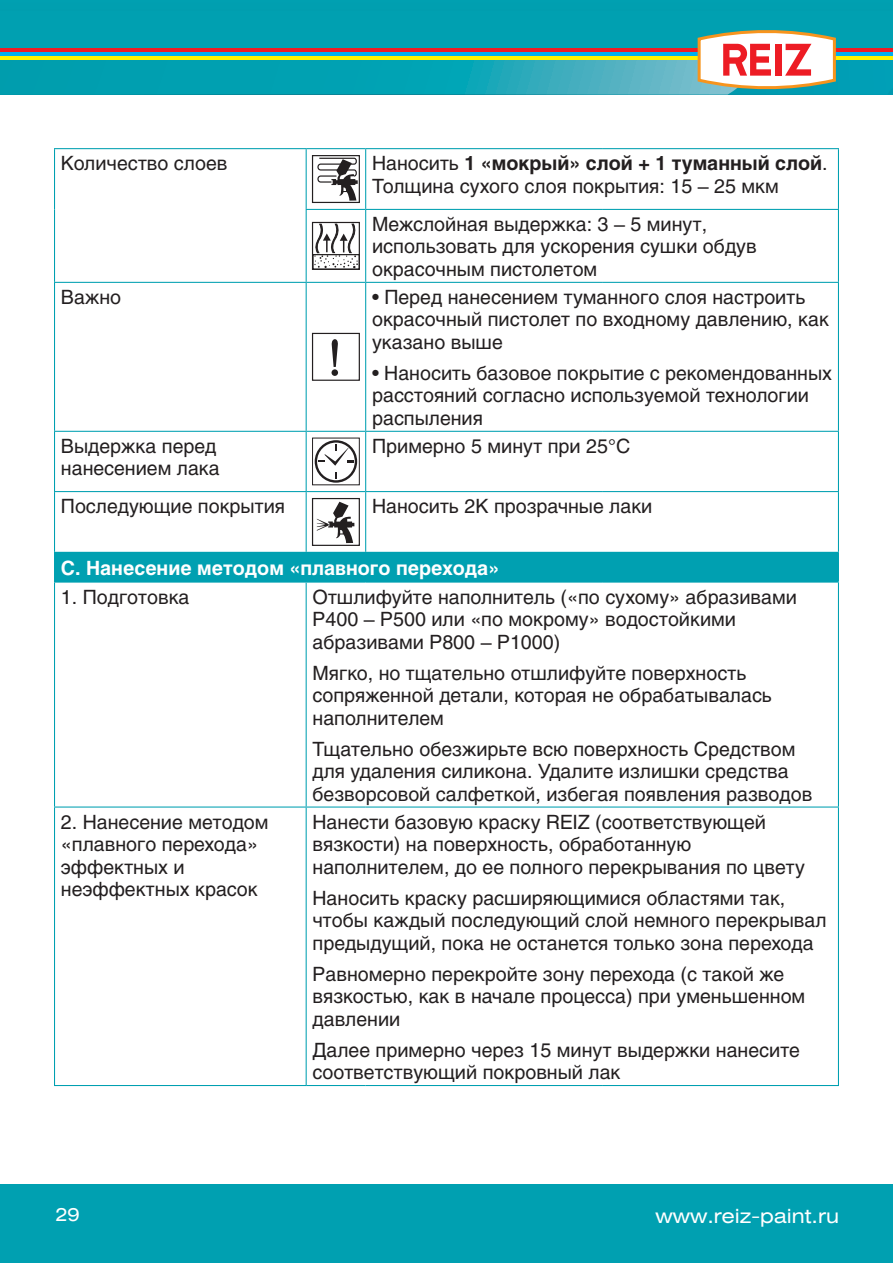
<style>
.page{position:relative;width:893px;height:1263px;background:#fff}
.page>*{position:absolute;margin:0;border:0;box-sizing:border-box;transform-origin:0 0}
.t1{font:19.5px/22.5px "Helios";color:#231f20}
.t2{font:700 19.5px "Helios";color:#fff}
.t3{font:19.5px "Helios Ext";color:#fff}
.t4{font:18px "Helios Ext";color:#fff}
.s1{font-weight:700}
</style>
<div class="page">
<div style="left:0;top:1184px;width:893px;height:79px;background:#00a0b1"></div>
<div style="left:0;top:0;width:893px;height:78px;background:#00a0b1"></div>
<svg style="left:0;top:30px;width:893px;height:65px"></svg>
<div style="left:55px;top:552px;width:783px;height:30px;background:#00a0b1"></div>
<hr style="left:54px;top:148px;width:252px;height:1px;background:#00a0b1">
<hr style="left:54px;top:149px;width:1px;height:60px;background:#00a0b1">
<hr style="left:306px;top:148px;width:60px;height:1px;background:#00a0b1">
<hr style="left:306px;top:149px;width:1px;height:60px;background:#00a0b1">
<hr style="left:366px;top:148px;width:236px;height:1px;background:#00a0b1">
<hr style="left:365px;top:149px;width:1px;height:60px;background:#00a0b1">
<hr style="left:602px;top:148px;width:237px;height:1px;background:#00a0b1">
<hr style="left:838px;top:149px;width:1px;height:60px;background:#00a0b1">
<hr style="left:54px;top:209px;width:1px;height:73px;background:#00a0b1">
<hr style="left:306px;top:209px;width:60px;height:1px;background:#00a0b1">
<hr style="left:306px;top:210px;width:1px;height:72px;background:#00a0b1">
<hr style="left:366px;top:209px;width:236px;height:1px;background:#00a0b1">
<hr style="left:365px;top:210px;width:1px;height:72px;background:#00a0b1">
<hr style="left:602px;top:209px;width:237px;height:1px;background:#00a0b1">
<hr style="left:838px;top:210px;width:1px;height:72px;background:#00a0b1">
<hr style="left:54px;top:282px;width:252px;height:1px;background:#00a0b1">
<hr style="left:54px;top:283px;width:1px;height:148px;background:#00a0b1">
<hr style="left:306px;top:282px;width:60px;height:1px;background:#00a0b1">
<hr style="left:306px;top:283px;width:1px;height:148px;background:#00a0b1">
<hr style="left:366px;top:282px;width:236px;height:1px;background:#00a0b1">
<hr style="left:365px;top:283px;width:1px;height:148px;background:#00a0b1">
<hr style="left:602px;top:282px;width:237px;height:1px;background:#00a0b1">
<hr style="left:838px;top:283px;width:1px;height:148px;background:#00a0b1">
<hr style="left:54px;top:431px;width:252px;height:1px;background:#00a0b1">
<hr style="left:54px;top:432px;width:1px;height:59px;background:#00a0b1">
<hr style="left:306px;top:431px;width:60px;height:1px;background:#00a0b1">
<hr style="left:306px;top:432px;width:1px;height:59px;background:#00a0b1">
<hr style="left:366px;top:431px;width:236px;height:1px;background:#00a0b1">
<hr style="left:365px;top:432px;width:1px;height:59px;background:#00a0b1">
<hr style="left:602px;top:431px;width:237px;height:1px;background:#00a0b1">
<hr style="left:838px;top:432px;width:1px;height:59px;background:#00a0b1">
<hr style="left:54px;top:491px;width:252px;height:1px;background:#00a0b1">
<hr style="left:54px;top:492px;width:1px;height:60px;background:#00a0b1">
<hr style="left:306px;top:491px;width:60px;height:1px;background:#00a0b1">
<hr style="left:306px;top:492px;width:1px;height:60px;background:#00a0b1">
<hr style="left:366px;top:491px;width:236px;height:1px;background:#00a0b1">
<hr style="left:365px;top:492px;width:1px;height:60px;background:#00a0b1">
<hr style="left:602px;top:491px;width:237px;height:1px;background:#00a0b1">
<hr style="left:838px;top:492px;width:1px;height:60px;background:#00a0b1">
<hr style="left:54px;top:552px;width:252px;height:1px;background:#00a0b1">
<svg style="left:54px;top:553px;width:1px;height:28px"></svg>
<hr style="left:602px;top:552px;width:237px;height:1px;background:#00a0b1">
<svg style="left:838px;top:553px;width:1px;height:28px"></svg>
<hr style="left:54px;top:581px;width:252px;height:2px;background:#00a0b1">
<hr style="left:54px;top:583px;width:1px;height:223px;background:#00a0b1">
<hr style="left:306px;top:581px;width:60px;height:2px;background:#00a0b1">
<hr style="left:306px;top:583px;width:1px;height:223px;background:#00a0b1">
<hr style="left:366px;top:581px;width:236px;height:2px;background:#00a0b1">
<hr style="left:602px;top:581px;width:237px;height:2px;background:#00a0b1">
<hr style="left:838px;top:583px;width:1px;height:223px;background:#00a0b1">
<hr style="left:54px;top:806px;width:252px;height:1px;background:#00a0b1">
<hr style="left:54px;top:807px;width:1px;height:278px;background:#00a0b1">
<hr style="left:306px;top:806px;width:60px;height:1px;background:#00a0b1">
<hr style="left:306px;top:807px;width:1px;height:278px;background:#00a0b1">
<hr style="left:366px;top:806px;width:236px;height:1px;background:#00a0b1">
<hr style="left:602px;top:806px;width:237px;height:1px;background:#00a0b1">
<hr style="left:838px;top:807px;width:1px;height:278px;background:#00a0b1">
<hr style="left:54px;top:1085px;width:252px;height:1px;background:#00a0b1">
<hr style="left:306px;top:1085px;width:60px;height:1px;background:#00a0b1">
<hr style="left:366px;top:1085px;width:236px;height:1px;background:#00a0b1">
<hr style="left:602px;top:1085px;width:237px;height:1px;background:#00a0b1">
<div style="left:312px;top:155px;width:48px;height:48px;border:1px solid #231f20"></div>
<svg style="left:317px;top:157px;width:41px;height:44px"></svg>
<div style="left:312px;top:222px;width:48px;height:48px;border:1px solid #231f20"></div>
<div style="left:312px;top:254px;width:48px;height:16px;border:1px solid #231f20"></div>
<svg style="left:314px;top:224px;width:44px;height:44px"></svg>
<div style="left:312px;top:333px;width:48px;height:48px;border:1px solid #231f20"></div>
<div style="left:331px;top:369px;width:7px;height:7px;background:#231f20;border-radius:50%"></div>
<svg style="left:331px;top:339px;width:7px;height:28px"></svg>
<div style="left:312px;top:438px;width:48px;height:47px;border:1px solid #231f20"></div>
<div style="left:315px;top:440px;width:42px;height:43px;border:2px solid #231f20;border-radius:50%"></div>
<svg style="left:335px;top:472px;width:2px;height:7px"></svg>
<svg style="left:318px;top:444px;width:36px;height:22px"></svg>
<div style="left:312px;top:498px;width:48px;height:48px;border:1px solid #231f20"></div>
<svg style="left:317px;top:502px;width:37px;height:41px"></svg>
<p class="t1" style="left:61px;top:152px;width:168px">Количество слоев</p>
<p class="t1" style="left:372px;top:152px;width:457px">Наносить <span class="s1">1 «мокрый» слой + 1 туманный слой</span>.<br>Толщина сухого слоя покрытия: 15 – 25 мкм</p>
<p class="t1" style="left:372px;top:213px;width:386px">Межслойная выдержка: 3 – 5 минут, использовать для ускорения сушки обдув окрасочным пистолетом</p>
<p class="t1" style="left:61px;top:286px;width:62px">Важно</p>
<p class="t1" style="left:372px;top:286px;width:458px">• Перед нанесением туманного слоя настроить окрасочный пистолет по входному давлению, как указано выше</p>
<p class="t1" style="left:372px;top:362px;width:461px">• Наносить базовое покрытие с рекомендованных расстояний согласно используемой технологии распыления</p>
<p class="t1" style="left:61px;top:434px;width:160px">Выдержка перед нанесением лака</p>
<p class="t1" style="left:372px;top:434px;width:260px">Примерно 5 минут при 25°C</p>
<p class="t1" style="left:61px;top:495px;width:226px">Последующие покрытия</p>
<p class="t1" style="left:372px;top:495px;width:282px">Наносить 2К прозрачные лаки</p>
<p class="t2" style="left:61px;top:556px;width:440px">С. Нанесение методом «плавного перехода»</p>
<p class="t1" style="left:61px;top:585px;width:130px">1. Подготовка</p>
<p class="t1" style="left:313px;top:585px;width:486px">Отшлифуйте наполнитель («по сухому» абразивами<br>P400 – P500 или «по мокрому» водостойкими абразивами P800 – P1000)</p>
<p class="t1" style="left:313px;top:661px;width:461px">Мягко, но тщательно отшлифуйте поверхность сопряженной детали, которая не обрабатывалась наполнителем</p>
<p class="t1" style="left:313px;top:737px;width:501px">Тщательно обезжирьте всю поверхность Средством для удаления силикона. Удалите излишки средства безворсовой салфеткой, избегая появления разводов</p>
<p class="t1" style="left:61px;top:810px;width:209px">2. Нанесение методом «плавного перехода» эффектных и неэффектных красок</p>
<p class="t1" style="left:313px;top:810px;width:494px">Нанести базовую краску REIZ (соответствующей вязкости) на поверхность, обработанную наполнителем, до ее полного перекрывания по цвету</p>
<p class="t1" style="left:313px;top:886px;width:516px">Наносить краску расширяющимися областями так, чтобы каждый последующий слой немного перекрывал предыдущий, пока не останется только зона перехода</p>
<p class="t1" style="left:313px;top:962px;width:494px">Равномерно перекройте зону перехода (с такой же вязкостью, как в начале процесса) при уменьшенном давлении</p>
<p class="t1" style="left:313px;top:1038px;width:489px">Далее примерно через 15 минут выдержки нанесите соответствующий покровный лак</p>
<p class="t4" style="left:56px;top:1204px;width:26px">29</p>
<p class="t3" style="left:655px;top:1204px;width:185px">www.reiz-paint.ru</p>
</div>
